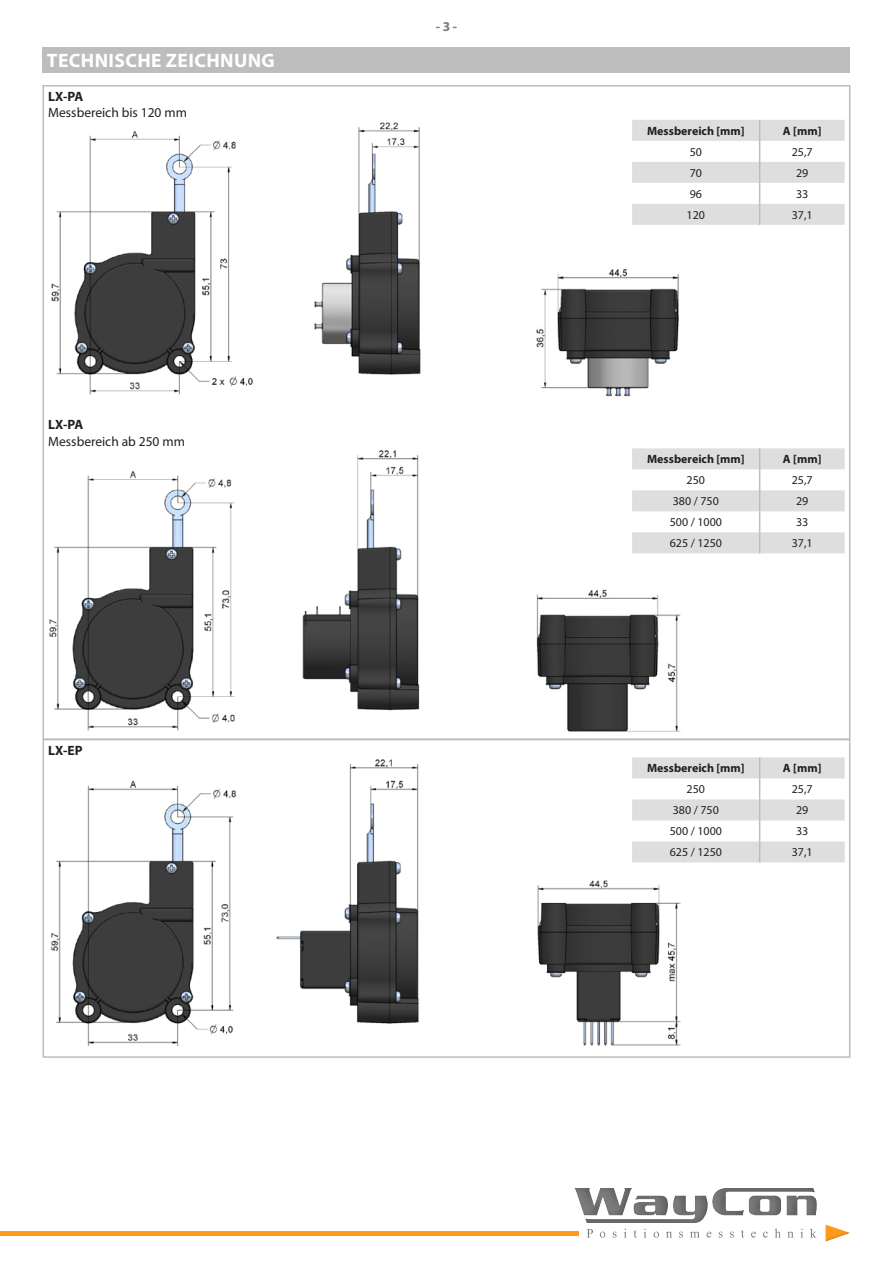
<style>
.page{position:relative;width:893px;height:1263px;background:#fff}
.page>*{position:absolute;margin:0;border:0;box-sizing:border-box;transform-origin:0 0}
.t1{font:700 19.5px "Myriad Pro";letter-spacing:.02em;color:#fff}
.t2{font:13.5px "Myriad Pro";color:#231f20}
.t3{font:700 13.5px "Myriad Pro";color:#231f20}
.t4{font:700 13.5px "Myriad Pro";color:#7d7c7d}
.t5{font:12px "Myriad Pro";color:#231f20}
.t6{font:700 12px "Myriad Pro";color:#231f20}
</style>
<div class="page">
<div style="left:43px;top:47px;width:807px;height:25px;background:#bebdbe"></div>
<img style="left:51px;top:122px;width:370px;height:273px">
<img style="left:536px;top:269px;width:143px;height:128px">
<img style="left:49px;top:450px;width:371px;height:281px">
<img style="left:536px;top:589px;width:145px;height:143px">
<svg style="left:632px;top:120px;width:213px;height:105px"></svg>
<svg style="left:632px;top:448px;width:213px;height:105px"></svg>
<img style="left:51px;top:759px;width:368px;height:288px">
<img style="left:537px;top:880px;width:143px;height:166px">
<div style="left:43px;top:739px;width:807px;height:319px;border:2px solid #bebdbe"></div>
<svg style="left:632px;top:757px;width:213px;height:105px"></svg>
<div style="left:824px;top:1221px;width:28px;height:21px;background:#55595a;opacity:.2"></div>
<svg style="left:574px;top:1188px;width:243px;height:50px"></svg>
<hr style="left:0;top:1231px;width:578px;height:4px;background:#ff991a">
<p class="t1" style="left:47px;top:48px;width:229px">TECHNISCHE ZEICHNUNG</p>
<p class="t3" style="left:48px;top:88px;width:37px">LX-PA</p>
<p class="t2" style="left:48px;top:104px;width:140px">Messbereich bis 120 mm</p>
<p class="t3" style="left:48px;top:416px;width:37px">LX-PA</p>
<p class="t2" style="left:48px;top:433px;width:138px">Messbereich ab 250 mm</p>
<p class="t3" style="left:48px;top:741px;width:36px">LX-EP</p>
<p class="t4" style="left:436px;top:18px;width:23px">- 3 -</p>
<p class="t6" style="left:647px;top:123px;width:99px">Messbereich [mm]</p>
<p class="t6" style="left:783px;top:123px;width:40px">A [mm]</p>
<p class="t5" style="left:690px;top:144px;width:14px">50</p>
<p class="t5" style="left:792px;top:144px;width:22px">25,7</p>
<p class="t5" style="left:690px;top:165px;width:14px">70</p>
<p class="t5" style="left:796px;top:165px;width:14px">29</p>
<p class="t5" style="left:690px;top:186px;width:14px">96</p>
<p class="t5" style="left:796px;top:186px;width:14px">33</p>
<p class="t5" style="left:687px;top:207px;width:20px">120</p>
<p class="t5" style="left:792px;top:207px;width:22px">37,1</p>
<p class="t6" style="left:647px;top:451px;width:99px">Messbereich [mm]</p>
<p class="t6" style="left:783px;top:451px;width:40px">A [mm]</p>
<p class="t5" style="left:687px;top:473px;width:20px">250</p>
<p class="t5" style="left:792px;top:473px;width:22px">25,7</p>
<p class="t5" style="left:673px;top:494px;width:48px">380 / 750</p>
<p class="t5" style="left:796px;top:494px;width:14px">29</p>
<p class="t5" style="left:670px;top:515px;width:54px">500 / 1000</p>
<p class="t5" style="left:796px;top:515px;width:14px">33</p>
<p class="t5" style="left:670px;top:536px;width:54px">625 / 1250</p>
<p class="t5" style="left:792px;top:536px;width:22px">37,1</p>
<p class="t6" style="left:647px;top:760px;width:99px">Messbereich [mm]</p>
<p class="t6" style="left:783px;top:760px;width:40px">A [mm]</p>
<p class="t5" style="left:687px;top:782px;width:20px">250</p>
<p class="t5" style="left:792px;top:782px;width:22px">25,7</p>
<p class="t5" style="left:673px;top:803px;width:48px">380 / 750</p>
<p class="t5" style="left:796px;top:803px;width:14px">29</p>
<p class="t5" style="left:670px;top:824px;width:54px">500 / 1000</p>
<p class="t5" style="left:796px;top:824px;width:14px">33</p>
<p class="t5" style="left:670px;top:845px;width:54px">625 / 1250</p>
<p class="t5" style="left:792px;top:845px;width:22px">37,1</p>
</div>
